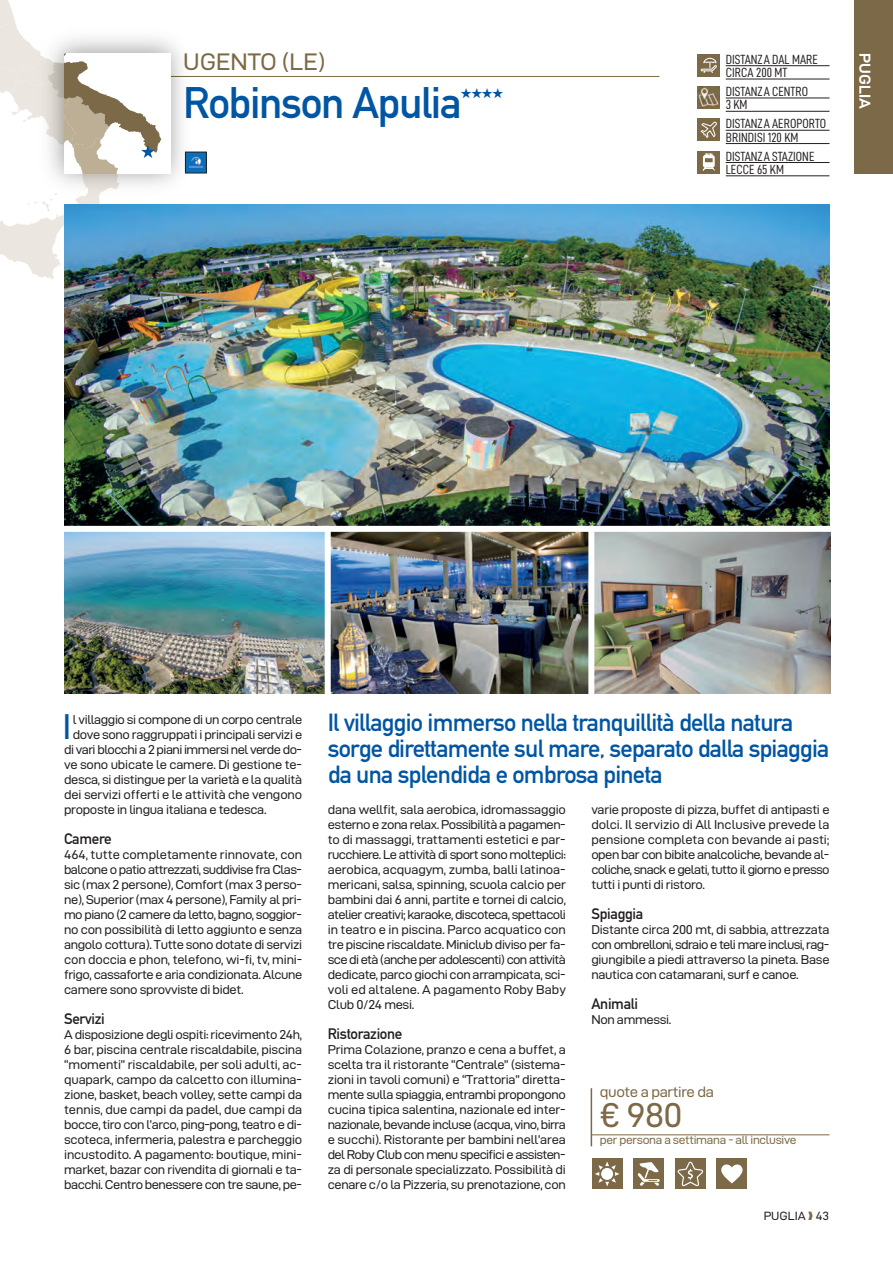
<style>
.page{position:relative;width:893px;height:1263px;background:#fff}
.page>*{position:absolute;margin:0;border:0;box-sizing:border-box;transform-origin:0 0}
.t1{font:700 43.5px "DIN Alternate";letter-spacing:-.03em;color:#0156a3}
.t2{font:36px "D DIN Exp";color:#0156a3}
.t3{font:34.5px "D DIN Exp";color:#7c6947}
.t4{font:700 24.45px/26.1px "DIN Alternate";letter-spacing:-.03em;color:#0156a3}
.t5{font:24px "D DIN Exp";color:#7c6947}
.t6{font:15.9px "D DIN Exp Bold";color:#fff}
.t7{font:700 15px "DIN Alternate";letter-spacing:-.02em;color:#231f20}
.t8{font:15px "D DIN Exp";letter-spacing:-.025em;color:#7c6947}
.t9{font:14.1px "Zapf Dingbats ITC";color:#0156a3}
.t10{font:13.35px/13.4px "D DIN Condensed";color:#231f20}
.t11{font:12.9px/15px "D DIN Exp";letter-spacing:-.025em;color:#231f20;text-align:justify}
.t12{font:12.9px "D DIN Exp";letter-spacing:-.045em;color:#231f20}
.t13{font:12px "D DIN Exp";letter-spacing:-.025em;color:#7c6947}
.t14{font:12px "D DIN Exp";color:#231f20}
.s1{color:#7c6947}
</style>
<div class="page">
<hr style="left:75px;top:76px;width:584px;height:1px;background:#7c6947">
<hr style="left:726px;top:65px;width:103px;height:1px;background:#231f20">
<hr style="left:726px;top:79px;width:103px;height:1px;background:#231f20">
<div style="left:697px;top:54px;width:23px;height:23px;background:#7c6947"></div>
<svg style="left:701px;top:57px;width:16px;height:16px"></svg>
<hr style="left:726px;top:98px;width:103px;height:1px;background:#231f20">
<hr style="left:726px;top:111px;width:103px;height:1px;background:#231f20">
<img style="left:697px;top:86px;width:23px;height:23px">
<hr style="left:726px;top:130px;width:103px;height:1px;background:#231f20">
<hr style="left:726px;top:143px;width:103px;height:1px;background:#231f20">
<div style="left:697px;top:119px;width:23px;height:22px;background:#7c6947"></div>
<svg style="left:701px;top:122px;width:16px;height:16px"></svg>
<hr style="left:726px;top:162px;width:103px;height:1px;background:#231f20">
<hr style="left:726px;top:176px;width:103px;height:1px;background:#231f20">
<div style="left:697px;top:151px;width:23px;height:22px;background:#7c6947"></div>
<svg style="left:703px;top:154px;width:12px;height:17px"></svg>
<hr style="left:591px;top:1134px;width:238px;height:1px;background:#7c6947">
<hr style="left:591px;top:1088px;width:1px;height:58px;background:#7c6947">
<img style="left:195px;top:154px;width:10px;height:17px">
<div style="left:185px;top:152px;width:22px;height:21px;border:1px solid #231f20"></div>
<img style="left:64px;top:204px;width:766px;height:322px">
<img style="left:64px;top:532px;width:261px;height:162px">
<img style="left:331px;top:532px;width:257px;height:162px">
<img style="left:594px;top:532px;width:236px;height:162px">
<img style="left:161px;top:40px;width:34px;height:144px">
<div style="left:64px;top:53px;width:106px;height:120px;background:#fff"></div>
<div style="left:592px;top:1159px;width:30px;height:30px;background:#7c6947"></div>
<svg style="left:595px;top:1161px;width:24px;height:25px"></svg>
<div style="left:634px;top:1159px;width:30px;height:30px;background:#7c6947"></div>
<svg style="left:638px;top:1162px;width:22px;height:24px"></svg>
<div style="left:675px;top:1159px;width:30px;height:30px;background:#7c6947"></div>
<svg style="left:678px;top:1162px;width:25px;height:24px"></svg>
<div style="left:717px;top:1159px;width:30px;height:30px;background:#7c6947"></div>
<svg style="left:721px;top:1164px;width:22px;height:19px"></svg>
<div style="left:855px;top:0;width:38px;height:173px;background:#7c6947"></div>
<svg style="left:0;top:0;width:161px;height:279px"></svg>
<h3 class="t5" style="left:183px;top:54px;width:144px">UGEnTO (LE)</h3>
<h1 class="t1" style="left:183px;top:78px;width:280px">Robinson Apulia</h1>
<p class="t9" style="left:461px;top:85px;width:44px">★★★★</p>
<p class="t10" style="left:726px;top:52px;width:94px">DISTANZA DAL MARE<br>CIRCA 200 MT</p>
<p class="t10" style="left:726px;top:84px;width:84px">DISTANZA CENTRO<br>3 KM</p>
<p class="t10" style="left:726px;top:117px;width:102px">DISTANZA AEROPORTO<br>BRINDISI 120 KM</p>
<p class="t10" style="left:726px;top:149px;width:90px">DISTANZA STAZIONE<br>LECCE 65 KM</p>
<p class="t6" style="left:874px;top:53px;width:57px;rotate:90deg">PUGLIA</p>
<h2 class="t2" style="left:63px;top:714px;width:10px">I</h2>
<p class="t11" style="left:73px;top:713px;width:231px">l villaggio si compone di un corpo centrale</p>
<p class="t11" style="left:73px;top:728px;width:231px">dove sono raggruppati i principali servizi e</p>
<p class="t12" style="left:64px;top:745px;width:239px">di vari blocchi a 2 piani immersi nel verde do-</p>
<p class="t11" style="left:64px;top:758px;width:239px">ve sono ubicate le camere. Di gestione te-</p>
<p class="t11" style="left:64px;top:773px;width:240px">desca, si distingue per la varietà e la qualità</p>
<p class="t11" style="left:64px;top:788px;width:240px">dei servizi offerti e le attività che vengono</p>
<p class="t11" style="left:64px;top:803px;width:204px">proposte in lingua italiana e tedesca.</p>
<p class="t7" style="left:64px;top:830px;width:49px">Camere</p>
<p class="t11" style="left:64px;top:848px;width:240px">464, tutte completamente rinnovate, con balcone o patio attrezzati, suddivise fra Clas&shy;sic (max 2 persone), Comfort (max 3 perso&shy;ne), Superior (max 4 persone), Family al pri&shy;mo piano (2 camere da letto, bagno, soggior&shy;no con possibilità di letto aggiunto e senza angolo cottura). Tutte sono dotate di servizi con doccia e phon, telefono, wi-fi, tv, mini&shy;frigo, cassaforte e aria condizionata. Alcune camere sono sprovviste di bidet.</p>
<p class="t7" style="left:64px;top:1010px;width:42px">Servizi</p>
<p class="t11" style="left:64px;top:1028px;width:240px">A disposizione degli ospiti: ricevimento 24h, 6 bar, piscina centrale riscaldabile, piscina “momenti” riscaldabile, per soli adulti, ac&shy;quapark, campo da calcetto con illumina&shy;zione, basket, beach volley, sette campi da tennis, due campi da padel, due campi da bocce, tiro con l’arco, ping-pong, teatro e di&shy;scoteca, infermeria, palestra e parcheggio incustodito. A pagamento: boutique, mini&shy;market, bazar con rivendita di giornali e ta&shy;bacchi. Centro benessere con tre saune, pe-</p>
<h3 class="t4" style="left:328px;top:710px;width:503px">Il villaggio immerso nella tranquillità della natura sorge direttamente sul mare, separato dalla spiaggia da una splendida e ombrosa pineta</h3>
<p class="t11" style="left:328px;top:803px;width:240px">dana wellfit, sala aerobica, idromassaggio esterno e zona relax. Possibilità a pagamen&shy;to di massaggi, trattamenti estetici e par&shy;rucchiere. Le attività di sport sono molteplici: aerobica, acquagym, zumba, balli latinoa&shy;mericani, salsa, spinning, scuola calcio per bambini dai 6 anni, partite e tornei di calcio, atelier creativi; karaoke, discoteca, spettacoli in teatro e in piscina. Parco acquatico con tre piscine riscaldate. Miniclub diviso per fa&shy;sce di età (anche per adolescenti) con attività dedicate, parco giochi con arrampicata, sci&shy;voli ed altalene. A pagamento Roby Baby Club 0/24 mesi.</p>
<p class="t7" style="left:328px;top:1025px;width:76px">Ristorazione</p>
<p class="t11" style="left:328px;top:1043px;width:240px">Prima Colazione, pranzo e cena a buffet, a scelta tra il ristorante “Centrale” (sistema&shy;zioni in tavoli comuni) e “Trattoria” diretta&shy;mente sulla spiaggia, entrambi propongono cucina tipica salentina, nazionale ed inter&shy;nazionale, bevande incluse (acqua, vino, birra e succhi). Ristorante per bambini nell’area del Roby Club con menu specifici e assisten&shy;za di personale specializzato. Possibilità di cenare c/o la Pizzeria, su prenotazione, con</p>
<p class="t11" style="left:591px;top:803px;width:240px">varie proposte di pizza, buffet di antipasti e dolci. Il servizio di All Inclusive prevede la pensione completa con bevande ai pasti; open bar con bibite analcoliche, bevande al&shy;coliche, snack e gelati, tutto il giorno e presso tutti i punti di ristoro.</p>
<p class="t7" style="left:591px;top:905px;width:54px">Spiaggia</p>
<p class="t11" style="left:591px;top:923px;width:240px">Distante circa 200 mt, di sabbia, attrezzata con ombrelloni, sdraio e teli mare inclusi, rag&shy;giungibile a piedi attraverso la pineta. Base nautica con catamarani, surf e canoe.</p>
<p class="t7" style="left:591px;top:995px;width:48px">Animali</p>
<p class="t11" style="left:591px;top:1013px;width:82px">non ammessi.</p>
<p class="t8" style="left:600px;top:1087px;width:116px">quote a partire da</p>
<h3 class="t3" style="left:600px;top:1103px;width:84px">€ 980</h3>
<p class="t13" style="left:600px;top:1135px;width:198px">per persona a settimana - all inclusive</p>
<p class="t14" style="left:764px;top:1212px;width:67px">PUGLIA <span class="s1">❱</span> 43</p>
</div>
